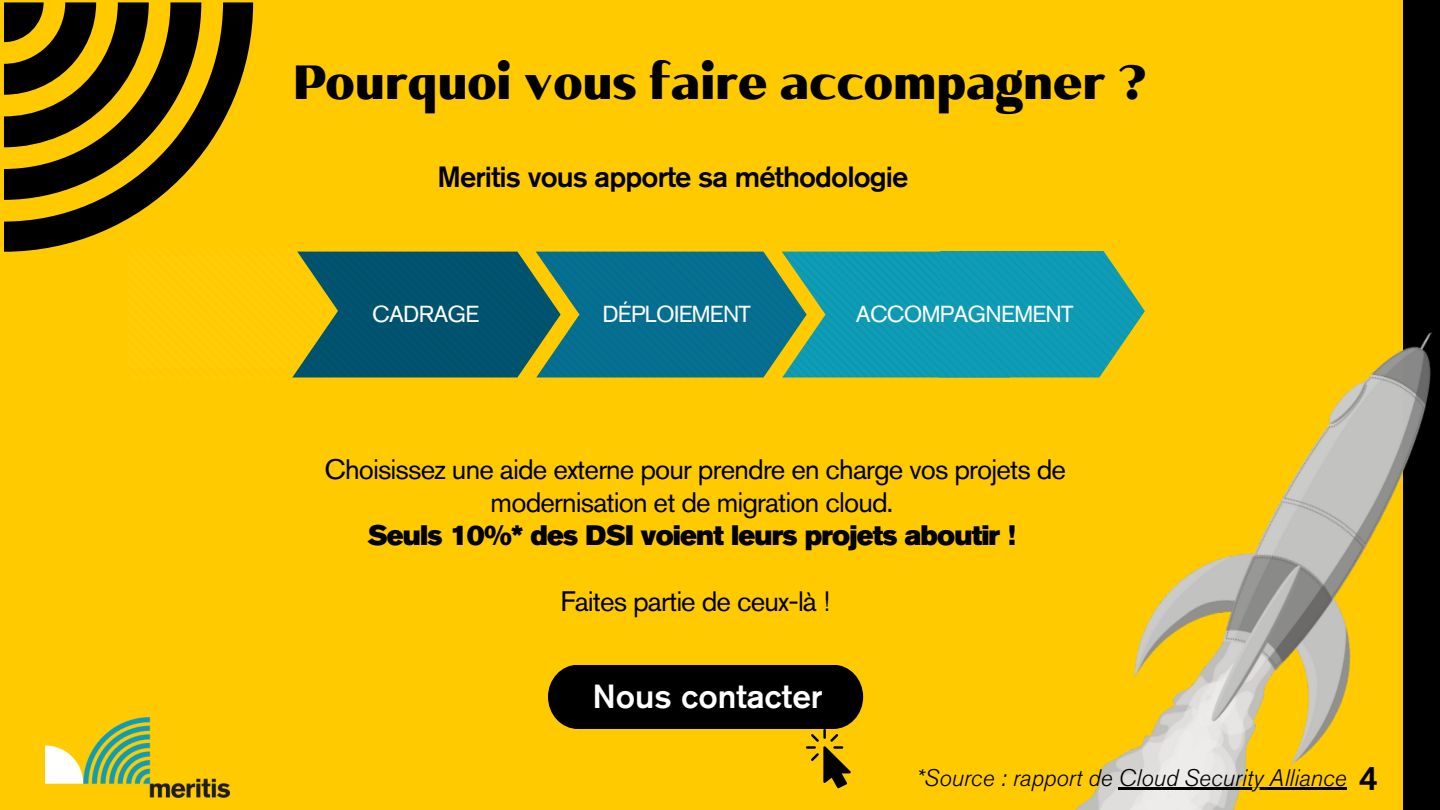
<style>
.page{position:relative;width:1440px;height:810px;background:#ffcb00}
.page>*{position:absolute;margin:0;border:0;box-sizing:border-box;transform-origin:0 0}
.t1{font:900 47.9px "Kulachat HC";letter-spacing:-.03em;color:#000}
.t2{font:500 33.2px "Akzidenz Grotesk Std";color:#fff}
.t3{font:500 29.1px "Akzidenz Grotesk Std";letter-spacing:-.03em;color:#000}
.t4{font:28px/33px "Akzidenz Grotesk Std";letter-spacing:-.03em;color:#000;text-align:center}
.t5{font:28px "Akzidenz Grotesk Std Super";letter-spacing:-.03em;color:#000}
.t6{font:italic 300 23.8px "Akzidenz Grotesk Std";color:#000}
.t7{font:23px "Akzidenz Grotesk Std";letter-spacing:-.03em;color:#fff}
.s1{font-weight:500;font-style:normal;font-size:34px}
</style>
<div class="page">
<div style="left:548px;top:665px;width:315px;height:63px;background:#000;border-radius:31px"></div>
<div style="left:1403px;top:0;width:37px;height:810px;background:#000"></div>
<img style="left:1075px;top:332px;width:357px;height:478px">
<img style="left:45px;top:717px;width:185px;height:81px">
<svg style="left:129px;top:250px;width:1016px;height:129px"></svg>
<svg style="left:4px;top:2px;width:249px;height:250px"></svg>
<svg style="left:4px;top:2px;width:197px;height:198px"></svg>
<hr style="left:1119px;top:788px;width:228px;height:2px;background:#000">
<svg style="left:806px;top:729px;width:45px;height:59px"></svg>
<h1 class="t1" style="left:293px;top:66px;width:856px">Pourquoi vous faire accompagner ?</h1>
<p class="t3" style="left:437px;top:159px;width:473px">Meritis vous apporte sa méthodologie</p>
<p class="t7" style="left:372px;top:300px;width:109px">CADRAGE</p>
<p class="t7" style="left:602px;top:300px;width:150px">DÉPLOIEMENT</p>
<p class="t7" style="left:856px;top:300px;width:219px">ACCOMPAGNEMENT</p>
<p class="t4" style="left:325px;top:453px;width:743px">Choisissez une aide externe pour prendre en charge vos projets de modernisation et de migration cloud.</p>
<p class="t5" style="left:367px;top:519px;width:650px">Seuls 10%* des DSI voient leurs projets aboutir !</p>
<p class="t4" style="left:560px;top:585px;width:272px">Faites partie de ceux-là !</p>
<p class="t2" style="left:592px;top:676px;width:232px">Nous contacter</p>
<p class="t6" style="left:916px;top:765px;width:464px">*Source : rapport de Cloud Security Alliance <span class="s1">4</span></p>
</div>
